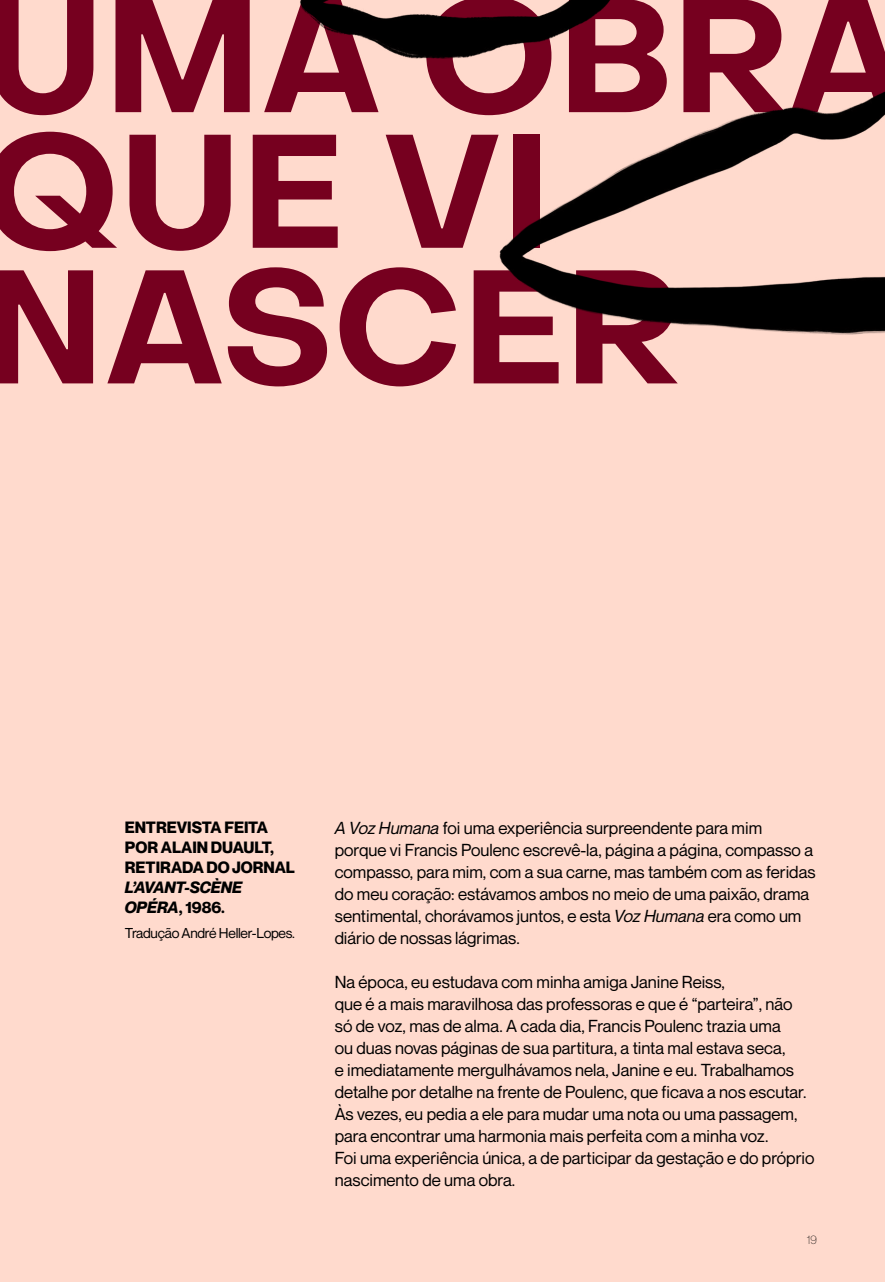
<style>
.page{position:relative;width:885px;height:1282px;background:#fff}
.page>*{position:absolute;margin:0;border:0;box-sizing:border-box;transform-origin:0 0}
.t1{font:700 158.8px/135.6px "Object Sans";color:#76001f}
.t2{font:17px/22px "Neue Montreal";color:#000}
.t3{font:700 16px/20px "Neue Montreal";color:#000}
.t4{font:italic 700 16px/20px "Neue Montreal";letter-spacing:-.005em;color:#000}
.t5{font:14px "Neue Montreal";letter-spacing:-.02em;color:#000}
.t6{font:300 12px "Neue Montreal";color:#000}
.s1{font-style:normal}
.s2{font-style:italic}
</style>
<div class="page">
<div style="left:0;top:0;width:884px;height:1281px;background:#ffdacd"></div>
<img style="left:499px;top:92px;width:385px;height:243px">
<img style="left:300px;top:0;width:380px;height:129px">
<h1 class="t1" style="left:-18px;top:-9px;width:927px">UMA OBRA<br>QUE VI<br>NASCER</h1>
<p class="t3" style="left:125px;top:817px;width:172px">ENTREVISTA FEITA<br>POR ALAIN DUAULT,<br>RETIRADA DO JORNAL</p>
<p class="t4" style="left:125px;top:877px;width:119px">L’AVANT-SCÈNE<br>OPÉRA<span class="s1">, 1986.</span></p>
<p class="t5" style="left:125px;top:924px;width:172px">Tradução André Heller-Lopes.</p>
<p class="t2" style="left:334px;top:816px;width:482px"><span class="s2">A Voz Humana</span> foi uma experiência surpreendente para mim porque vi Francis Poulenc escrevê-la, página a página, compasso a compasso, para mim, com a sua carne, mas também com as feridas do meu coração: estávamos ambos no meio de uma paixão, drama sentimental, chorávamos juntos, e esta <span class="s2">Voz Humana</span> era como um diário de nossas lágrimas.</p>
<p class="t2" style="left:334px;top:970px;width:481px">Na época, eu estudava com minha amiga Janine Reiss,<br>que é a mais maravilhosa das professoras e que é “parteira”, não<br>só de voz, mas de alma. A cada dia, Francis Poulenc trazia uma<br>ou duas novas páginas de sua partitura, a tinta mal estava seca,<br>e imediatamente mergulhávamos nela, Janine e eu. Trabalhamos detalhe por detalhe na frente de Poulenc, que ficava a nos escutar.<br>Às vezes, eu pedia a ele para mudar uma nota ou uma passagem, para encontrar uma harmonia mais perfeita com a minha voz.<br>Foi uma experiência única, a de participar da gestação e do próprio nascimento de uma obra.</p>
<p class="t6" style="left:806px;top:1232px;width:12px">19</p>
</div>
